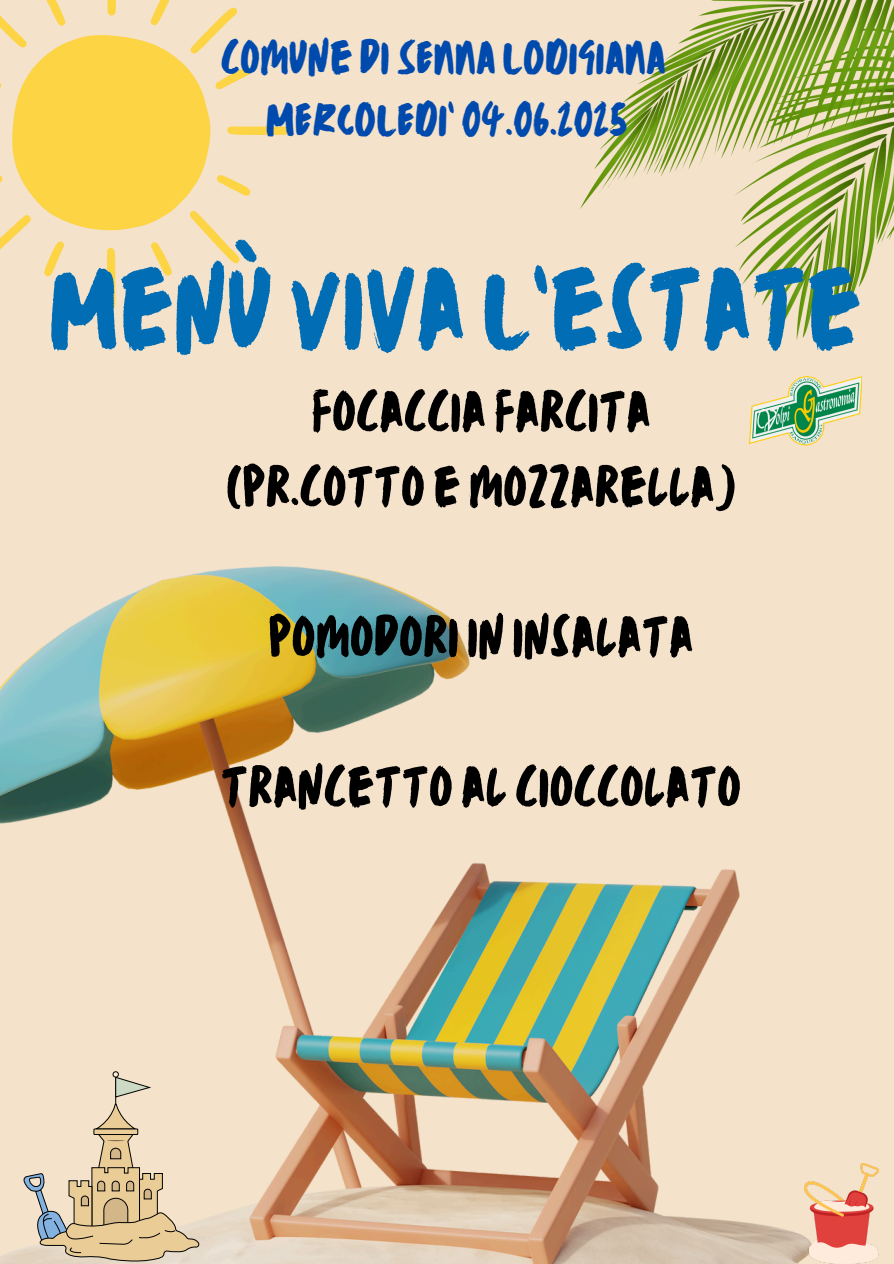
<style>
.page{position:relative;width:894px;height:1264px;background:#fff}
.page>*{position:absolute;margin:0;border:0;box-sizing:border-box;transform-origin:0 0}
.t1{font:108.75px "TC October Regular";color:#016db4}
.t2{font:54px/75px "TC October Regular";color:#000;text-align:center}
.t3{font:45.15px "TC October Regular";color:#004aad}
</style>
<div class="page">
<div style="left:0;top:0;width:893px;height:1263px;background:#f4e2cb"></div>
<img style="left:0;top:567px;width:804px;height:696px">
<img style="left:580px;top:0;width:313px;height:341px">
<svg style="left:0;top:0;width:289px;height:310px"></svg>
<svg style="left:23px;top:1071px;width:176px;height:192px"></svg>
<img style="left:804px;top:1163px;width:74px;height:100px">
<img style="left:748px;top:376px;width:112px;height:70px">
<h1 class="t3" style="left:221px;top:23px;width:446px">COMUNE DI SENNA LODIGIANA</h1>
<p class="t3" style="left:266px;top:85px;width:363px">MERCOLEDI’ 04.06.2025</p>
<p class="t1" style="left:49px;top:227px;width:814px">MENÙ VIVA L’ESTATE</p>
<p class="t2" style="left:226px;top:374px;width:511px">FOCACCIA FARCITA (PR.COTTO EMOZZARELLA)</p>
<p class="t2" style="left:268px;top:599px;width:426px">POMODORI IN INSALATA</p>
<p class="t2" style="left:221px;top:749px;width:521px">TRANCETTO AL CIOCCOLATO</p>
</div>
